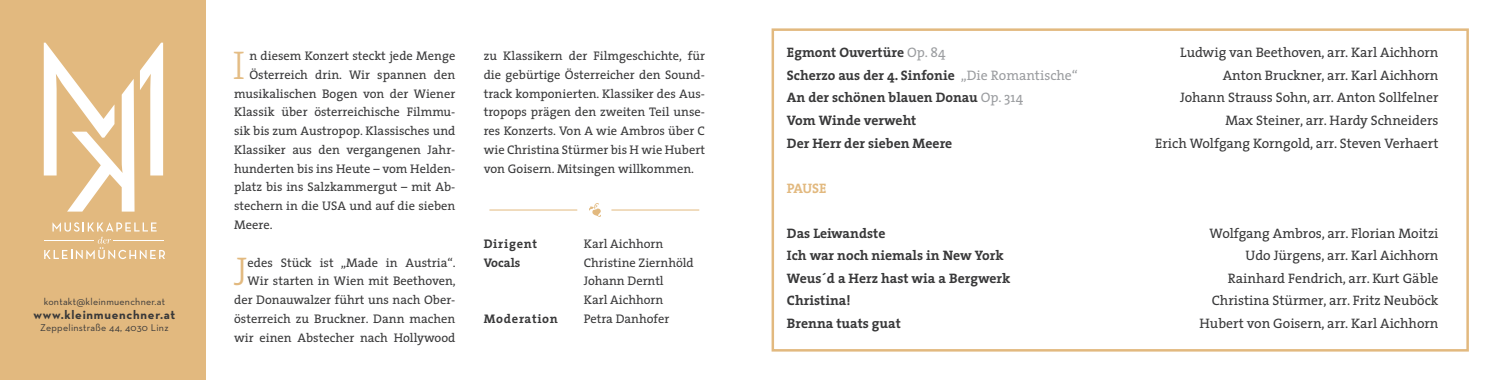
<style>
.page{position:relative;width:1496px;height:380px;background:#fff}
.page>*{position:absolute;margin:0;border:0;box-sizing:border-box;transform-origin:0 0}
.Fließtext_Initial{font:300 40.25px "The Serif";color:#e4bd85}
.Fließtext_Initial-2{font:300 40.25px "The Serif";color:#e2b97f}
.Fließtext_Program{font:13.75px "The Serif";color:#383839}
.Fließtext_Program-2{font:700 13.75px "The Serif";color:#383839}
.Fließtext_Program-3{font:700 13.75px "The Serif";letter-spacing:-.025em;color:#e2b97f}
.Fließtext_Initial-3{font:12.5px/18.8px "The Serif";color:#383839;text-align:right}
.Fließtext_Artists{font:12.5px "The Serif";color:#383839}
.Fließtext_Artists-2{font:700 12.5px "The Serif";letter-spacing:.055em;color:#383839}
.Konsultationstext{font:700 12.5px "Neutra Text";letter-spacing:.055em;color:#383839}
.Konsultationstext-2{font:10px "Neutra Text";letter-spacing:.025em;color:#383839}
.s1{font-weight:400;color:#9b9da0}
</style>
<div class="page">
<div style="left:771px;top:28px;width:697px;height:323px;border:2px solid #e2b97f"></div>
<svg style="left:589px;top:203px;width:12px;height:14px"></svg>
<hr style="left:489px;top:209px;width:88px;height:1px;background:#e2b97f">
<hr style="left:611px;top:209px;width:88px;height:1px;background:#e2b97f">
<div style="left:0;top:0;width:205px;height:379px;background:#e2b97f"></div>
<svg style="left:44px;top:222px;width:121px;height:37px"></svg>
<svg style="left:140px;top:43px;width:23px;height:132px"></svg>
<svg style="left:44px;top:43px;width:90px;height:168px"></svg>
<hr style="left:113px;top:240px;width:50px;height:1px;background:#fff">
<hr style="left:44px;top:240px;width:49px;height:1px;background:#fff">
<p class="Konsultationstext-2" style="left:44px;top:295px;width:123px">kontakt@kleinmuenchner.at</p>
<p class="Konsultationstext" style="left:33px;top:306px;width:143px">www.kleinmuenchner.at</p>
<p class="Konsultationstext-2" style="left:40px;top:321px;width:130px">Zeppelinstraße 44, 4030 Linz</p>
<p class="Fließtext_Initial" style="left:233px;top:32px;width:14px">I</p>
<p class="Fließtext_Initial-3" style="left:249px;top:46px;width:207px">n diesem Konzert steckt jede Menge</p>
<p class="Fließtext_Initial-3" style="left:249px;top:65px;width:207px">Österreich drin. Wir spannen den</p>
<p class="Fließtext_Initial-3" style="left:234px;top:83px;width:223px">musikalischen Bogen von der Wiener</p>
<p class="Fließtext_Initial-3" style="left:234px;top:102px;width:223px">Klassik über österreichische Filmmu-</p>
<p class="Fließtext_Initial-3" style="left:234px;top:121px;width:223px">sik bis zum Austropop. Klassisches und</p>
<p class="Fließtext_Initial-3" style="left:234px;top:140px;width:223px">Klassiker aus den vergangenen Jahr-</p>
<p class="Fließtext_Initial-3" style="left:234px;top:158px;width:223px">hunderten bis ins Heute – vom Helden-</p>
<p class="Fließtext_Initial-3" style="left:234px;top:177px;width:223px">platz bis ins Salzkammergut – mit Ab-</p>
<p class="Fließtext_Initial-3" style="left:234px;top:196px;width:223px">stechern in die USA und auf die sieben</p>
<p class="Fließtext_Initial-3" style="left:234px;top:215px;width:40px">Meere.</p>
<p class="Fließtext_Initial-2" style="left:234px;top:238px;width:15px">J</p>
<p class="Fließtext_Initial-3" style="left:234px;top:252px;width:223px">edes Stück ist „Made in Austria“.<br>Wir starten in Wien mit Beethoven, der Donauwalzer führt uns nach Ober&shy;österreich zu Bruckner. Dann machen wir einen Abstecher nach Hollywood</p>
<p class="Fließtext_Initial-3" style="left:484px;top:46px;width:223px;text-align:justify">zu Klassikern der Filmgeschichte, für die gebürtige Österreicher den Sound&shy;track komponierten. Klassiker des Aus&shy;tropops prägen den zweiten Teil unse&shy;res Konzerts. Von A wie Ambros über C wie Christina Stürmer bis H wie Hubert von Goisern. Mitsingen willkommen.</p>
<p class="Fließtext_Artists-2" style="left:484px;top:233px;width:55px">Dirigent</p>
<p class="Fließtext_Artists" style="left:584px;top:233px;width:81px">Karl Aichhorn</p>
<p class="Fließtext_Artists-2" style="left:484px;top:251px;width:38px">Vocals</p>
<p class="Fließtext_Artists" style="left:584px;top:251px;width:111px">Christine Ziernhöld</p>
<p class="Fließtext_Artists" style="left:584px;top:270px;width:81px">Johann Derntl</p>
<p class="Fließtext_Artists" style="left:584px;top:289px;width:81px">Karl Aichhorn</p>
<p class="Fließtext_Artists-2" style="left:484px;top:308px;width:76px">Moderation</p>
<p class="Fließtext_Artists" style="left:584px;top:308px;width:87px">Petra Danhofer</p>
<p class="Fließtext_Program-2" style="left:787px;top:41px;width:160px">Egmont Ouvertüre <span class="s1">Op. 84</span></p>
<p class="Fließtext_Program" style="left:1180px;top:41px;width:260px">Ludwig van Beethoven, arr. Karl Aichhorn</p>
<p class="Fließtext_Program-2" style="left:787px;top:64px;width:292px">Scherzo aus der 4. Sinfonie <span class="s1">„Die Romantische“</span></p>
<p class="Fließtext_Program" style="left:1222px;top:64px;width:217px">Anton Bruckner, arr. Karl Aichhorn</p>
<p class="Fließtext_Program-2" style="left:787px;top:86px;width:238px">An der schönen blauen Donau <span class="s1">Op. 314</span></p>
<p class="Fließtext_Program" style="left:1179px;top:86px;width:260px">Johann Strauss Sohn, arr. Anton Sollfelner</p>
<p class="Fließtext_Program-2" style="left:787px;top:109px;width:131px">Vom Winde verweht</p>
<p class="Fließtext_Program" style="left:1225px;top:109px;width:215px">Max Steiner, arr. Hardy Schneiders</p>
<p class="Fließtext_Program-2" style="left:787px;top:131px;width:167px">Der Herr der sieben Meere</p>
<p class="Fließtext_Program" style="left:1155px;top:131px;width:285px">Erich Wolfgang Korngold, arr. Steven Verhaert</p>
<p class="Fließtext_Program-3" style="left:787px;top:176px;width:41px">PAUSE</p>
<p class="Fließtext_Program-2" style="left:787px;top:221px;width:100px">Das Leiwandste</p>
<p class="Fließtext_Program" style="left:1209px;top:221px;width:230px">Wolfgang Ambros, arr. Florian Moitzi</p>
<p class="Fließtext_Program-2" style="left:787px;top:244px;width:218px">Ich war noch niemals in New York</p>
<p class="Fließtext_Program" style="left:1245px;top:244px;width:194px">Udo Jürgens, arr. Karl Aichhorn</p>
<p class="Fließtext_Program-2" style="left:787px;top:266px;width:225px">Weus´d a Herz hast wia a Bergwerk</p>
<p class="Fließtext_Program" style="left:1227px;top:266px;width:212px">Rainhard Fendrich, arr. Kurt Gäble</p>
<p class="Fließtext_Program-2" style="left:787px;top:289px;width:65px">Christina!</p>
<p class="Fließtext_Program" style="left:1211px;top:289px;width:228px">Christina Stürmer, arr. Fritz Neuböck</p>
<p class="Fließtext_Program-2" style="left:787px;top:311px;width:115px">Brenna tuats guat</p>
<p class="Fließtext_Program" style="left:1199px;top:311px;width:240px">Hubert von Goisern, arr. Karl Aichhorn</p>
</div>
